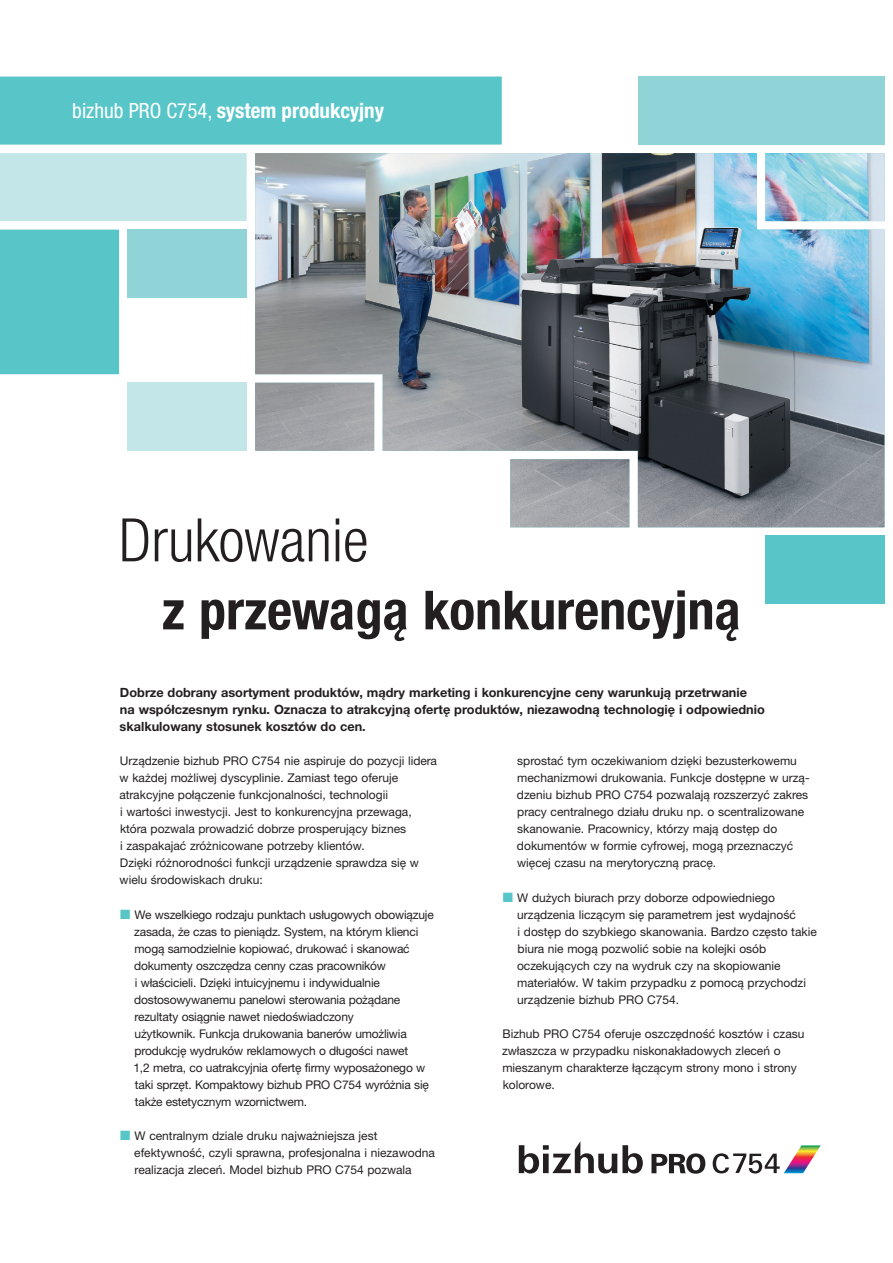
<style>
.page{position:relative;width:893px;height:1263px;background:#fff}
.page>*{position:absolute;margin:0;border:0;box-sizing:border-box;transform-origin:0 0}
.t1{font:300 condensed 60px "Helvetica Neue LTW1 G";color:#231f20}
.t2{font:700 condensed 54px "Helvetica Neue LTW1 G";color:#231f20}
.t3{font:700 condensed 21px "Helvetica Neue LTW1 G";color:#fff}
.t4{font:700 12.75px/17px "Helvetica Neue LTW1 G";color:#231f20}
.t5{font:12px/17px "Helvetica Neue LTW1 G";color:#231f20}
.s1{font-weight:400}
.s2{color:#58c5c8}
</style>
<div class="page">
<div style="left:0;top:77px;width:502px;height:68px;background:#58c5c8"></div>
<div style="left:638px;top:77px;width:246px;height:68px;background:#90d4d7"></div>
<div style="left:765px;top:536px;width:119px;height:68px;background:#58c5c8"></div>
<svg style="left:713px;top:1145px;width:108px;height:28px"></svg>
<svg style="left:651px;top:1153px;width:54px;height:21px"></svg>
<svg style="left:519px;top:1141px;width:124px;height:32px"></svg>
<div style="left:0;top:153px;width:247px;height:68px;background:#c3e6e8"></div>
<div style="left:128px;top:230px;width:119px;height:68px;background:#90d4d7"></div>
<div style="left:0;top:230px;width:119px;height:144px;background:#58c5c8"></div>
<div style="left:128px;top:383px;width:119px;height:68px;background:#c3e6e8"></div>
<img style="left:255px;top:153px;width:629px;height:374px">
<h3 class="t3" style="left:72px;top:97px;width:313px"><span class="s1">bizhub PRO C754,</span> system produkcyjny</h3>
<h1 class="t1" style="left:119px;top:505px;width:251px">Drukowanie</h1>
<h2 class="t2" style="left:162px;top:578px;width:580px">z przewagą konkurencyjną</h2>
<p class="t4" style="left:120px;top:684px;width:647px">Dobrze dobrany asortyment produktów, mądry marketing i konkurencyjne ceny warunkują przetrwanie<br>na współczesnym rynku. Oznacza to atrakcyjną ofertę produktów, niezawodną technologię i odpowiednio skalkulowany stosunek kosztów do cen.</p>
<p class="t5" style="left:119px;top:753px;width:319px">Urządzenie bizhub PRO C754 nie aspiruje do pozycji lidera w każdej możliwej dyscyplinie. Zamiast tego oferuje atrakcyjne połączenie funkcjonalności, technologii<br>i wartości inwestycji. Jest to konkurencyjna przewaga, która pozwala prowadzić dobrze prosperujący biznes<br>i zaspakajać zróżnicowane potrzeby klientów.<br>Dzięki różnorodności funkcji urządzenie sprawdza się w wielu środowiskach druku:</p>
<p class="t5" style="left:133px;top:906px;width:302px;text-indent:-13px"><span class="s2">■</span> We wszelkiego rodzaju punktach usługowych obowiązuje zasada, że czas to pieniądz. System, na którym klienci mogą samodzielnie kopiować, drukować i skanować dokumenty oszczędza cenny czas pracowników<br>i właścicieli. Dzięki intuicyjnemu i indywidualnie dostosowywanemu panelowi sterowania pożądane rezultaty osiągnie nawet niedoświadczony<br>użytkownik. Funkcja drukowania banerów umożliwia produkcję wydruków reklamowych o długości nawet<br>1,2 metra, co uatrakcyjnia ofertę firmy wyposażonego w taki sprzęt. Kompaktowy bizhub PRO C754 wyróżnia się także estetycznym wzornictwem.</p>
<p class="t5" style="left:134px;top:1127px;width:302px;text-indent:-14px"><span class="s2">■</span> W centralnym dziale druku najważniejsza jest efektywność, czyli sprawna, profesjonalna i niezawodna realizacja zleceń. Model bizhub PRO C754 pozwala</p>
<p class="t5" style="left:517px;top:753px;width:294px">sprostać tym oczekiwaniom dzięki bezusterkowemu mechanizmowi drukowania. Funkcje dostępne w urzą&shy;dzeniu bizhub PRO C754 pozwalają rozszerzyć zakres pracy centralnego działu druku np. o scentralizowane skanowanie. Pracownicy, którzy mają dostęp do dokumentów w formie cyfrowej, mogą przeznaczyć więcej czasu na merytoryczną pracę.</p>
<p class="t5" style="left:517px;top:889px;width:301px;text-indent:-14px"><span class="s2">■</span> W dużych biurach przy doborze odpowiedniego urządzenia liczącym się parametrem jest wydajność<br>i dostęp do szybkiego skanowania. Bardzo często takie biura nie mogą pozwolić sobie na kolejki osób oczekujących czy na wydruk czy na skopiowanie materiałów. W takim przypadku z pomocą przychodzi urządzenie bizhub PRO C754.</p>
<p class="t5" style="left:502px;top:1025px;width:304px">Bizhub PRO C754 oferuje oszczędność kosztów i czasu zwłaszcza w przypadku niskonakładowych zleceń o mieszanym charakterze łączącym strony mono i strony kolorowe.</p>
</div>
